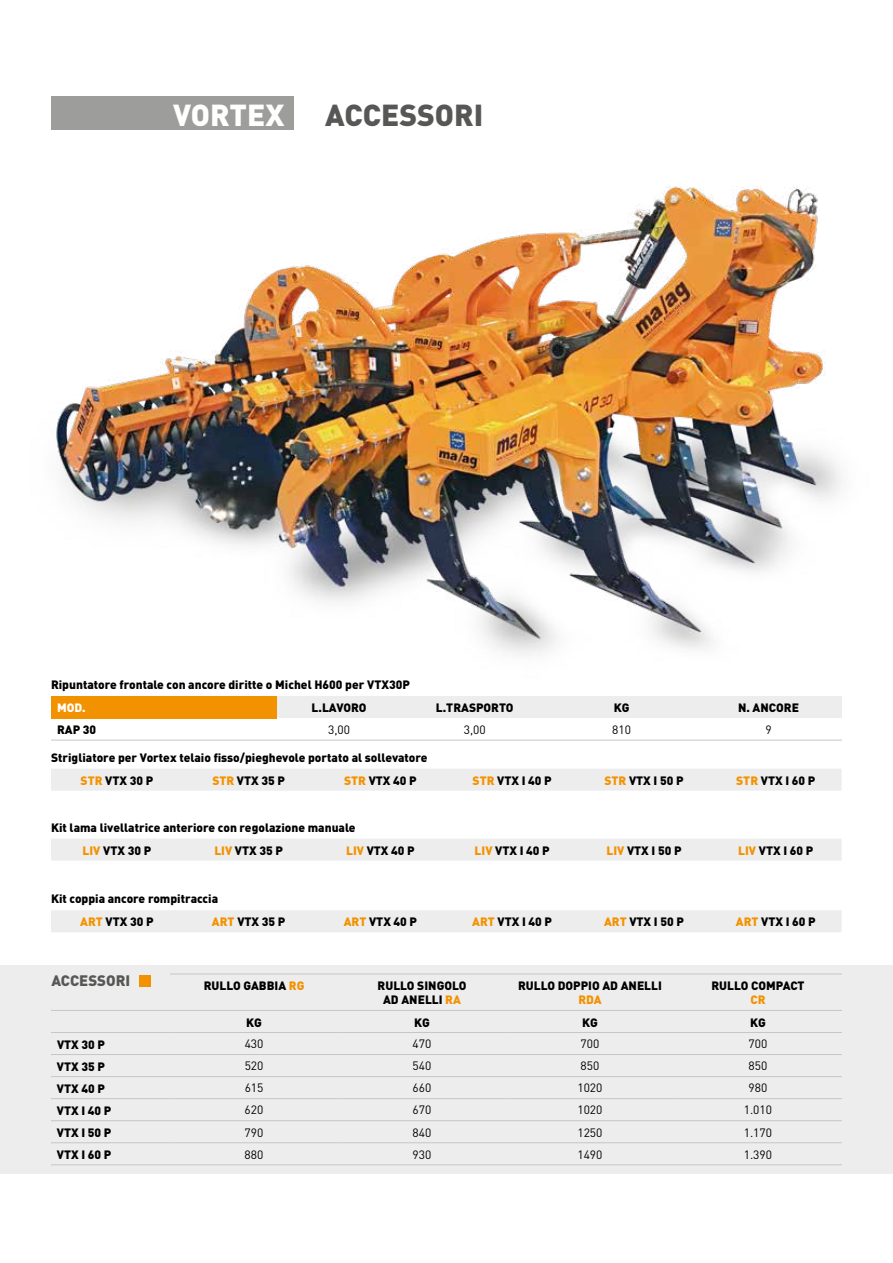
<style>
.page{position:relative;width:893px;height:1263px;background:#fff}
.page>*{position:absolute;margin:0;border:0;box-sizing:border-box;transform-origin:0 0}
.t1{font:900 30px "DIN";color:#575756}
.t2{font:900 30px "DIN";color:#fff}
.t3{font:900 15px "DIN";color:#575756}
.t4{font:900 12px/14.4px "DIN";color:#000;text-align:center}
.t5{font:12px "DIN";color:#000}
.t6{font:900 12px "DIN";color:#f39200}
.t7{font:900 12px "DIN";color:#fff}
.s1{color:#f39200}
</style>
<div class="page">
<img style="left:56px;top:108px;width:786px;height:547px">
<div style="left:51px;top:96px;width:242px;height:34px;background:#9d9d9c"></div>
<div style="left:51px;top:696px;width:226px;height:22px;background:#f39200"></div>
<div style="left:277px;top:696px;width:565px;height:22px;background:#ededed"></div>
<hr style="left:51px;top:740px;width:226px;height:1px;background:#c6c6c6">
<hr style="left:277px;top:740px;width:124px;height:1px;background:#c6c6c6">
<hr style="left:401px;top:740px;width:147px;height:1px;background:#c6c6c6">
<hr style="left:548px;top:740px;width:147px;height:1px;background:#c6c6c6">
<hr style="left:695px;top:740px;width:147px;height:1px;background:#c6c6c6">
<div style="left:51px;top:769px;width:791px;height:22px;background:#ededed"></div>
<div style="left:51px;top:839px;width:791px;height:22px;background:#ededed"></div>
<div style="left:51px;top:910px;width:791px;height:22px;background:#ededed"></div>
<div style="left:0;top:965px;width:893px;height:209px;background:#ededed"></div>
<div style="left:139px;top:975px;width:12px;height:11px;background:#f39200"></div>
<hr style="left:170px;top:973px;width:168px;height:1px;background:#c6c6c6">
<hr style="left:338px;top:973px;width:168px;height:1px;background:#c6c6c6">
<hr style="left:506px;top:973px;width:168px;height:1px;background:#c6c6c6">
<hr style="left:674px;top:973px;width:168px;height:1px;background:#c6c6c6">
<hr style="left:51px;top:1010px;width:119px;height:1px;background:#c6c6c6">
<hr style="left:170px;top:1010px;width:168px;height:1px;background:#c6c6c6">
<hr style="left:338px;top:1010px;width:168px;height:1px;background:#c6c6c6">
<hr style="left:506px;top:1010px;width:168px;height:1px;background:#c6c6c6">
<hr style="left:674px;top:1010px;width:168px;height:1px;background:#c6c6c6">
<hr style="left:51px;top:1032px;width:119px;height:1px;background:#c6c6c6">
<hr style="left:170px;top:1032px;width:168px;height:1px;background:#c6c6c6">
<hr style="left:338px;top:1032px;width:168px;height:1px;background:#c6c6c6">
<hr style="left:506px;top:1032px;width:168px;height:1px;background:#c6c6c6">
<hr style="left:674px;top:1032px;width:168px;height:1px;background:#c6c6c6">
<hr style="left:51px;top:1054px;width:119px;height:1px;background:#c6c6c6">
<hr style="left:170px;top:1054px;width:168px;height:1px;background:#c6c6c6">
<hr style="left:338px;top:1054px;width:168px;height:1px;background:#c6c6c6">
<hr style="left:506px;top:1054px;width:168px;height:1px;background:#c6c6c6">
<hr style="left:674px;top:1054px;width:168px;height:1px;background:#c6c6c6">
<hr style="left:51px;top:1076px;width:119px;height:1px;background:#c6c6c6">
<hr style="left:170px;top:1076px;width:168px;height:1px;background:#c6c6c6">
<hr style="left:338px;top:1076px;width:168px;height:1px;background:#c6c6c6">
<hr style="left:506px;top:1076px;width:168px;height:1px;background:#c6c6c6">
<hr style="left:674px;top:1076px;width:168px;height:1px;background:#c6c6c6">
<hr style="left:51px;top:1098px;width:119px;height:1px;background:#c6c6c6">
<hr style="left:170px;top:1098px;width:168px;height:1px;background:#c6c6c6">
<hr style="left:338px;top:1098px;width:168px;height:1px;background:#c6c6c6">
<hr style="left:506px;top:1098px;width:168px;height:1px;background:#c6c6c6">
<hr style="left:674px;top:1098px;width:168px;height:1px;background:#c6c6c6">
<hr style="left:51px;top:1120px;width:119px;height:1px;background:#c6c6c6">
<hr style="left:170px;top:1120px;width:168px;height:1px;background:#c6c6c6">
<hr style="left:338px;top:1120px;width:168px;height:1px;background:#c6c6c6">
<hr style="left:506px;top:1120px;width:168px;height:1px;background:#c6c6c6">
<hr style="left:674px;top:1120px;width:168px;height:1px;background:#c6c6c6">
<hr style="left:51px;top:1142px;width:119px;height:1px;background:#c6c6c6">
<hr style="left:170px;top:1142px;width:168px;height:1px;background:#c6c6c6">
<hr style="left:338px;top:1142px;width:168px;height:1px;background:#c6c6c6">
<hr style="left:506px;top:1142px;width:168px;height:1px;background:#c6c6c6">
<hr style="left:674px;top:1142px;width:168px;height:1px;background:#c6c6c6">
<hr style="left:51px;top:1164px;width:119px;height:1px;background:#c6c6c6">
<hr style="left:170px;top:1164px;width:168px;height:1px;background:#c6c6c6">
<hr style="left:338px;top:1164px;width:168px;height:1px;background:#c6c6c6">
<hr style="left:506px;top:1164px;width:168px;height:1px;background:#c6c6c6">
<hr style="left:674px;top:1164px;width:168px;height:1px;background:#c6c6c6">
<h1 class="t2" style="left:173px;top:95px;width:113px">VORTEX</h1>
<h1 class="t1" style="left:325px;top:95px;width:159px">ACCESSORI</h1>
<p class="t4" style="left:51px;top:677px;width:360px">Ripuntatore frontale con ancore diritte o Michel H600 per VTX30P</p>
<p class="t7" style="left:57px;top:700px;width:30px">MOD.</p>
<p class="t4" style="left:312px;top:700px;width:57px">L.LAVORO</p>
<p class="t4" style="left:436px;top:700px;width:79px">L.TRASPORTO</p>
<p class="t4" style="left:614px;top:700px;width:17px">KG</p>
<p class="t4" style="left:738px;top:700px;width:62px">N. ANCORE</p>
<p class="t4" style="left:57px;top:722px;width:41px">RAP 30</p>
<p class="t5" style="left:328px;top:722px;width:23px">3,00</p>
<p class="t5" style="left:464px;top:722px;width:23px">3,00</p>
<p class="t5" style="left:612px;top:722px;width:20px">810</p>
<p class="t5" style="left:765px;top:722px;width:8px">9</p>
<p class="t4" style="left:51px;top:749px;width:378px">Strigliatore per Vortex telaio fisso/pieghevole portato al sollevatore</p>
<p class="t4" style="left:81px;top:772px;width:74px"><span class="s1">STR</span> VTX 30 P</p>
<p class="t4" style="left:212px;top:772px;width:74px"><span class="s1">STR</span> VTX 35 P</p>
<p class="t4" style="left:344px;top:772px;width:74px"><span class="s1">STR</span> VTX 40 P</p>
<p class="t4" style="left:473px;top:772px;width:81px"><span class="s1">STR</span> VTX I 40 P</p>
<p class="t4" style="left:604px;top:772px;width:81px"><span class="s1">STR</span> VTX I 50 P</p>
<p class="t4" style="left:736px;top:772px;width:81px"><span class="s1">STR</span> VTX I 60 P</p>
<p class="t4" style="left:51px;top:819px;width:306px">Kit lama livellatrice anteriore con regolazione manuale</p>
<p class="t4" style="left:83px;top:842px;width:70px"><span class="s1">LIV</span> VTX 30 P</p>
<p class="t4" style="left:214px;top:842px;width:70px"><span class="s1">LIV</span> VTX 35 P</p>
<p class="t4" style="left:346px;top:842px;width:70px"><span class="s1">LIV</span> VTX 40 P</p>
<p class="t4" style="left:475px;top:842px;width:77px"><span class="s1">LIV</span> VTX I 40 P</p>
<p class="t4" style="left:606px;top:842px;width:77px"><span class="s1">LIV</span> VTX I 50 P</p>
<p class="t4" style="left:738px;top:842px;width:77px"><span class="s1">LIV</span> VTX I 60 P</p>
<p class="t4" style="left:51px;top:891px;width:169px">Kit coppia ancore rompitraccia</p>
<p class="t4" style="left:80px;top:914px;width:75px"><span class="s1">ART</span> VTX 30 P</p>
<p class="t4" style="left:212px;top:914px;width:75px"><span class="s1">ART</span> VTX 35 P</p>
<p class="t4" style="left:344px;top:914px;width:75px"><span class="s1">ART</span> VTX 40 P</p>
<p class="t4" style="left:472px;top:914px;width:81px"><span class="s1">ART</span> VTX I 40 P</p>
<p class="t4" style="left:604px;top:914px;width:81px"><span class="s1">ART</span> VTX I 50 P</p>
<p class="t4" style="left:736px;top:914px;width:81px"><span class="s1">ART</span> VTX I 60 P</p>
<p class="t3" style="left:51px;top:971px;width:80px">ACCESSORI</p>
<p class="t4" style="left:204px;top:978px;width:102px">RULLO GABBIA <span class="s1">RG</span></p>
<p class="t4" style="left:378px;top:978px;width:90px">RULLO SINGOLO<br>AD ANELLI <span class="s1">RA</span></p>
<p class="t4" style="left:518px;top:978px;width:145px">RULLO DOPPIO AD ANELLI</p>
<p class="t6" style="left:578px;top:992px;width:25px">RDA</p>
<p class="t4" style="left:711px;top:978px;width:95px">RULLO COMPACT</p>
<p class="t6" style="left:750px;top:992px;width:17px">CR</p>
<p class="t4" style="left:246px;top:1014px;width:17px">KG</p>
<p class="t4" style="left:414px;top:1014px;width:17px">KG</p>
<p class="t4" style="left:582px;top:1014px;width:17px">KG</p>
<p class="t4" style="left:750px;top:1014px;width:17px">KG</p>
<p class="t4" style="left:57px;top:1036px;width:50px">VTX 30 P</p>
<p class="t5" style="left:245px;top:1036px;width:20px">430</p>
<p class="t5" style="left:413px;top:1036px;width:20px">470</p>
<p class="t5" style="left:581px;top:1036px;width:20px">700</p>
<p class="t5" style="left:748px;top:1036px;width:20px">700</p>
<p class="t4" style="left:57px;top:1058px;width:50px">VTX 35 P</p>
<p class="t5" style="left:245px;top:1058px;width:20px">520</p>
<p class="t5" style="left:413px;top:1058px;width:20px">540</p>
<p class="t5" style="left:581px;top:1058px;width:20px">850</p>
<p class="t5" style="left:748px;top:1058px;width:20px">850</p>
<p class="t4" style="left:57px;top:1080px;width:50px">VTX 40 P</p>
<p class="t5" style="left:245px;top:1080px;width:20px">615</p>
<p class="t5" style="left:413px;top:1080px;width:20px">660</p>
<p class="t5" style="left:577px;top:1080px;width:27px">1020</p>
<p class="t5" style="left:748px;top:1080px;width:20px">980</p>
<p class="t4" style="left:57px;top:1102px;width:56px">VTX I 40 P</p>
<p class="t5" style="left:245px;top:1102px;width:20px">620</p>
<p class="t5" style="left:413px;top:1102px;width:20px">670</p>
<p class="t5" style="left:577px;top:1102px;width:27px">1020</p>
<p class="t5" style="left:744px;top:1102px;width:30px">1.010</p>
<p class="t4" style="left:57px;top:1124px;width:56px">VTX I 50 P</p>
<p class="t5" style="left:245px;top:1125px;width:20px">790</p>
<p class="t5" style="left:413px;top:1125px;width:20px">840</p>
<p class="t5" style="left:577px;top:1125px;width:27px">1250</p>
<p class="t5" style="left:744px;top:1125px;width:30px">1.170</p>
<p class="t4" style="left:57px;top:1147px;width:56px">VTX I 60 P</p>
<p class="t5" style="left:245px;top:1147px;width:20px">880</p>
<p class="t5" style="left:413px;top:1147px;width:20px">930</p>
<p class="t5" style="left:577px;top:1147px;width:27px">1490</p>
<p class="t5" style="left:744px;top:1147px;width:30px">1.390</p>
</div>
